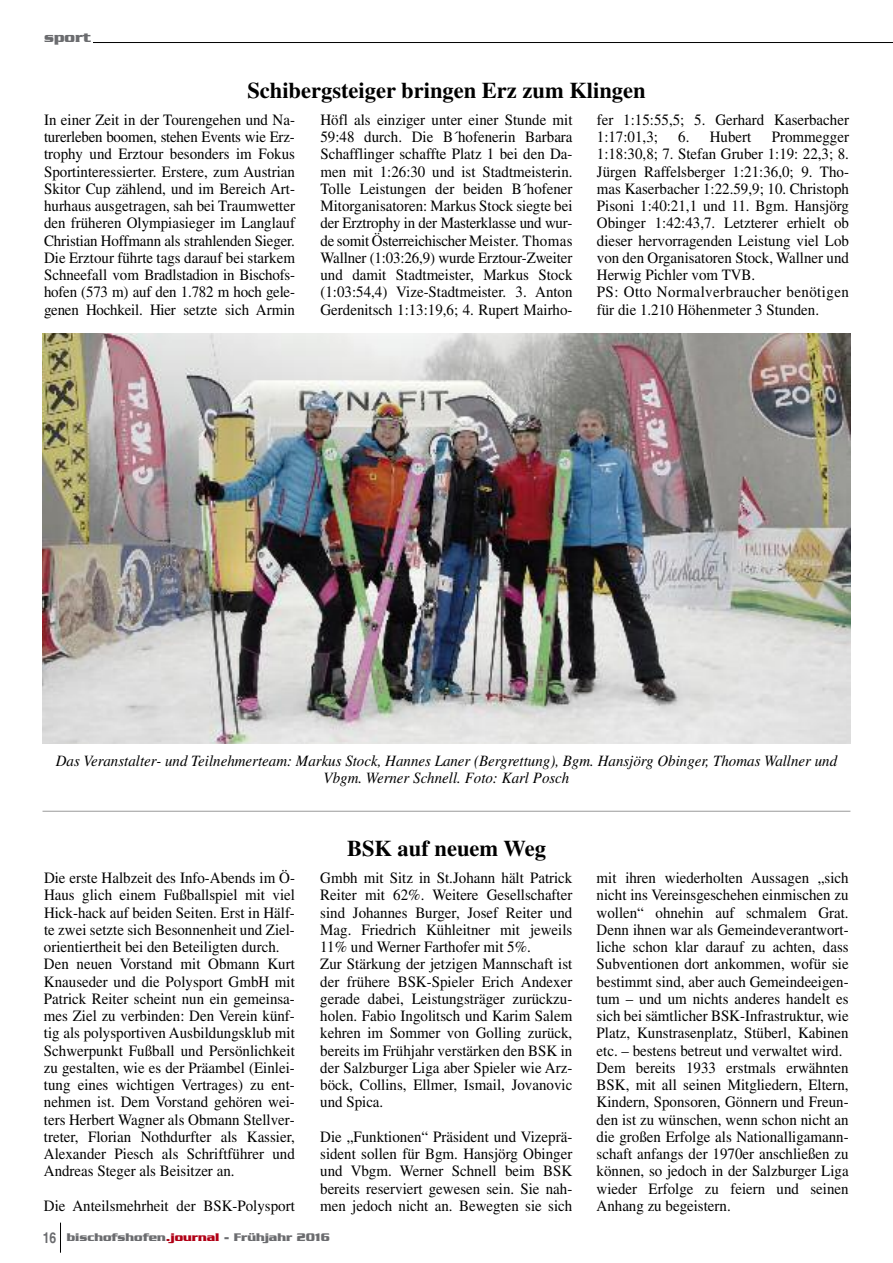
<style>
.page{position:relative;width:893px;height:1263px;background:#fff}
.page>*{position:absolute;margin:0;border:0;box-sizing:border-box;transform-origin:0 0}
.t1{font:700 22.5px "Times";color:#000}
.t2{font:15.75px/17.2px "Times";color:#000;scale:.95 1}
.t3{font:italic 15.75px/17.2px "Times";color:#000;text-align:center;scale:.95 1}
.t4{font:700 15px "Serpentine";color:#6b6c6f}
.t5{font:700 12px "Serpentine";color:#6b6c6f}
.s1{font-family:"Helvetica";font-stretch:condensed;font-size:15px}
.s2{color:#b10016}
</style>
<div class="page">
<hr style="left:47px;top:42px;width:846px;height:1px;background:#000">
<div style="left:43px;top:30px;width:50px;height:29px;background:#fff"></div>
<hr style="left:60px;top:1222px;width:1px;height:31px;background:#000">
<img style="left:43px;top:334px;width:807px;height:409px">
<hr style="left:43px;top:811px;width:807px;height:1px;background:#999">
<p class="t4" style="left:44px;top:28px;width:49px">sport</p>
<h1 class="t1" style="left:247px;top:82px;width:400px">Schibergsteiger bringen Erz zum Klingen</h1>
<p class="t2" style="left:44px;top:113px;width:266px;text-align:justify">In einer Zeit in der Tourengehen und Na&shy;turerleben boomen, stehen Events wie Erz - trophy und Erztour besonders im Fokus Sportinteressierter. Erstere, zum Austrian Skitor Cup zählend, und im Bereich Art&shy;hurhaus ausgetragen, sah bei Traumwetter den früheren Olympiasieger im Langlauf Christian Hoffmann als strahlenden Sieger.<br>Die Erztour führte tags darauf bei starkem Schneefall vom Bradlstadion in Bischofs&shy;hofen (573 m) auf den 1.782 m hoch gele&shy;genen Hochkeil. Hier setzte sich Armin</p>
<p class="t2" style="left:320px;top:113px;width:267px;text-align:justify">Höfl als einziger unter einer Stunde mit 59:48 durch. Die B´hofenerin Barbara Schafflinger schaffte Platz 1 bei den Da&shy;men mit 1:26:30 und ist Stadtmeisterin.<br>Tolle Leistungen der beiden B´hofener Mitorganisatoren: Markus Stock siegte bei der Erztrophy in der Masterklasse und wur&shy;de somit Österreichischer Meister. Thomas Wallner (1:03:26,9) wurde Erztour-Zweiter und damit Stadtmeister, Markus Stock (1:03:54,4) Vize-Stadtmeister. 3. Anton Gerdenitsch 1:13:19,6; 4. Rupert Mairho-</p>
<p class="t2" style="left:597px;top:113px;width:267px">fer 1:15:55,5; 5. Gerhard Kaserbacher<br>1:17:01,3;</p>
<p class="t2" style="left:678px;top:130px;width:78px">6. Hubert</p>
<p class="t2" style="left:597px;top:130px;width:267px;text-indent:175px">Prommegger 1:18:30,8; 7. Stefan Gruber 1:19: 22,3; 8.<br>Jürgen Raffelsberger 1:21:36,0; 9. Tho&shy;mas Kaserbacher 1:22.59,9; 10. Christoph Pisoni 1:40:21,1 und 11. Bgm. Hansjörg Obinger 1:42:43,7. Letzterer erhielt ob dieser hervorragenden Leistung viel Lob von den Organisatoren Stock, Wallner und Herwig Pichler vom TVB.<br>PS: Otto Normalverbraucher benötigen für die 1.210 Höhenmeter 3 Stunden.</p>
<p class="t3" style="left:56px;top:753px;width:824px">Das Veranstalter- und Teilnehmerteam: Markus Stock, Hannes Laner (Bergrettung), Bgm. Hansjörg Obinger, Thomas Wallner und<br>Vbgm. Werner Schnell. Foto: Karl Posch</p>
<p class="t2" style="left:44px;top:871px;width:266px">Die erste Halbzeit des Info-Abends im Ö-Haus glich einem Fußballspiel mit viel Hick-hack auf beiden Seiten. Erst in Hälf&shy;te zwei setzte sich Besonnenheit und Ziel&shy;orientiertheit bei den Beteiligten durch.<br>Den neuen Vorstand mit Obmann Kurt Knauseder und die Polysport GmbH mit Patrick Reiter scheint nun ein gemeinsa&shy;mes Ziel zu verbinden: Den Verein künf&shy;tig als polysportiven Ausbildungsklub mit Schwerpunkt Fußball und Persönlichkeit zu gestalten, wie es der Präambel (Einlei&shy;tung eines wichtigen Vertrages) zu ent&shy;nehmen ist. Dem Vorstand gehören wei&shy;ters Herbert Wagner als Obmann Stellver&shy;treter, Florian Nothdurfter als Kassier, Alexander Piesch als Schriftführer und Andreas Steger als Beisitzer an.</p>
<p class="t2" style="left:44px;top:1198px;width:266px">Die Anteilsmehrheit der BSK-Polysport</p>
<h1 class="t1" style="left:347px;top:841px;width:200px">BSK auf neuem Weg</h1>
<p class="t2" style="left:320px;top:871px;width:267px">Gmbh mit Sitz in St.Johann hält Patrick Reiter mit 62%. Weitere Gesellschafter sind Johannes Burger, Josef Reiter und Mag. Friedrich Kühleitner mit jeweils 11% und Werner Farthofer mit 5%.<br>Zur Stärkung der jetzigen Mannschaft ist der frühere BSK-Spieler Erich Andexer gerade dabei, Leistungsträger zurückzu&shy;holen. Fabio Ingolitsch und Karim Salem kehren im Sommer von Golling zurück, bereits im Frühjahr verstärken den BSK in der Salzburger Liga aber Spieler wie Arz&shy;böck, Collins, Ellmer, Ismail, Jovanovic und Spica.</p>
<p class="t2" style="left:320px;top:1129px;width:267px;text-align:justify">Die „Funktionen“ Präsident und Vizeprä&shy;sident sollen für Bgm. Hansjörg Obinger und Vbgm. Werner Schnell beim BSK bereits reserviert gewesen sein. Sie nah&shy;men jedoch nicht an. Bewegten sie sich</p>
<p class="t5" style="left:43px;top:1230px;width:289px"><span class="s1">16</span> bischofshofen<span class="s2">.journal</span> - Frühjahr 2016</p>
<p class="t2" style="left:597px;top:871px;width:267px">mit ihren wiederholten Aussagen „sich nicht ins Vereinsgeschehen einmischen zu wollen“ ohnehin auf schmalem Grat.<br>Denn ihnen war als Gemeindeverantwort&shy;liche schon klar darauf zu achten, dass Subventionen dort ankommen, wofür sie bestimmt sind, aber auch Gemeindeeigen&shy;tum – und um nichts anderes handelt es sich bei sämtlicher BSK-Infrastruktur, wie Platz, Kunstrasenplatz, Stüberl, Kabinen etc. – bestens betreut und verwaltet wird.<br>Dem bereits 1933 erstmals erwähnten BSK, mit all seinen Mitgliedern, Eltern, Kindern, Sponsoren, Gönnern und Freun&shy;den ist zu wünschen, wenn schon nicht an die großen Erfolge als Nationalligamann&shy;schaft anfangs der 1970er anschließen zu können, so jedoch in der Salzburger Liga wieder Erfolge zu feiern und seinen Anhang zu begeistern.</p>
</div>
